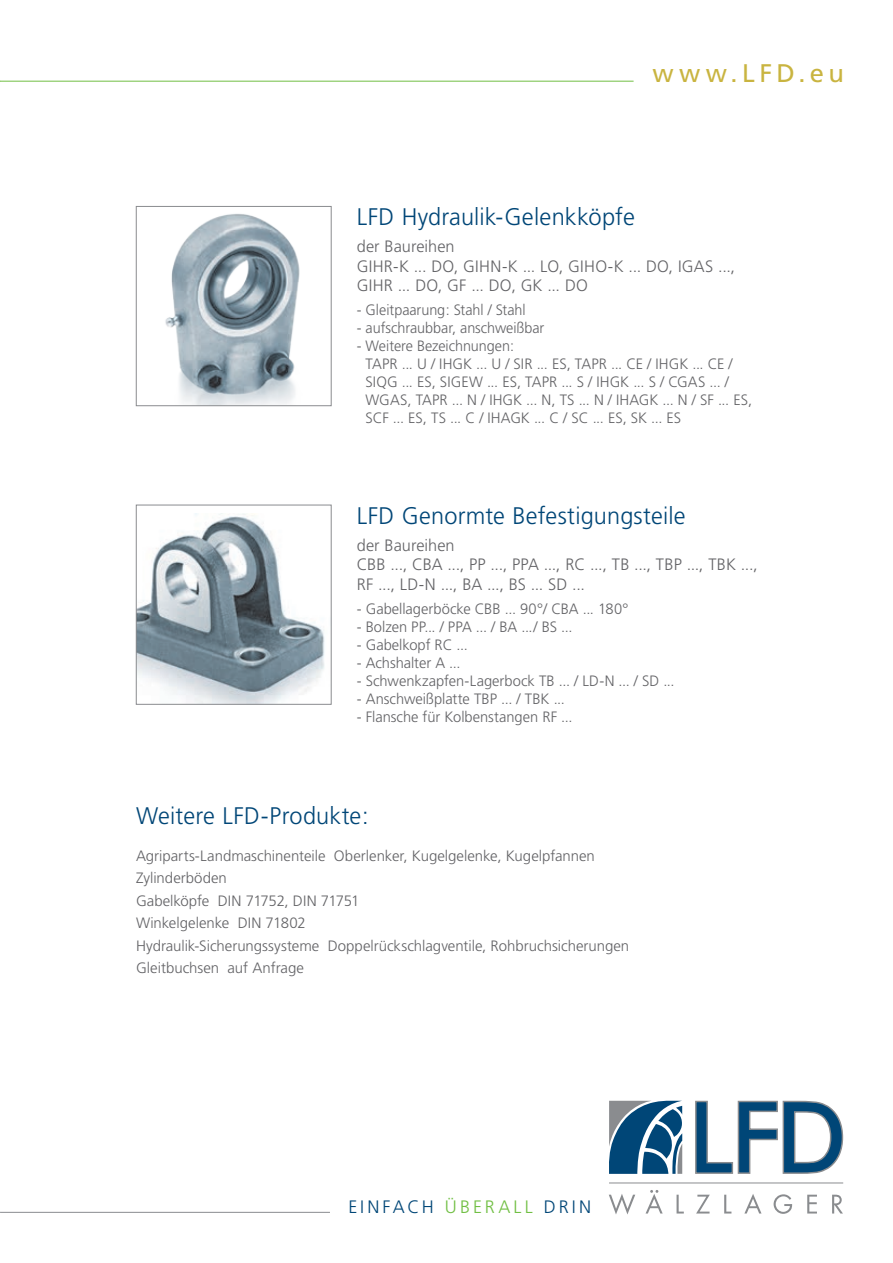
<style>
.page{position:relative;width:893px;height:1263px;background:#fff}
.page>*{position:absolute;margin:0;border:0;box-sizing:border-box;transform-origin:0 0}
.t1{font:25.5px "Frutiger";letter-spacing:.18em;color:#c9b440}
.t2{font:300 24px "Frutiger";letter-spacing:.01em;color:#004677}
.t3{font:300 18px "Frutiger";letter-spacing:.17em;color:#004677}
.t4{font:300 16.5px/19.5px "Frutiger";letter-spacing:.01em;color:#636366}
.t5{font:300 15px/22.5px "Frutiger";color:#636366}
.t6{font:300 15px/18px "Frutiger";color:#636366;scale:.96 1}
.s1{color:#71bf44}
</style>
<div class="page">
<hr style="left:0;top:81px;width:634px;height:1px;background:#71bf44">
<hr style="left:0;top:1212px;width:330px;height:1px;background:#8a8c8f">
<hr style="left:609px;top:1182px;width:234px;height:1px;background:#8a8c8f">
<svg style="left:695px;top:1101px;width:148px;height:73px"></svg>
<svg style="left:609px;top:1101px;width:73px;height:73px"></svg>
<svg style="left:609px;top:1194px;width:26px;height:20px"></svg>
<svg style="left:646px;top:1190px;width:17px;height:23px"></svg>
<svg style="left:676px;top:1195px;width:8px;height:18px"></svg>
<svg style="left:696px;top:1195px;width:14px;height:18px"></svg>
<svg style="left:724px;top:1195px;width:7px;height:18px"></svg>
<svg style="left:744px;top:1194px;width:17px;height:19px"></svg>
<svg style="left:774px;top:1194px;width:18px;height:20px"></svg>
<svg style="left:807px;top:1195px;width:10px;height:18px"></svg>
<svg style="left:832px;top:1195px;width:11px;height:18px"></svg>
<img style="left:165px;top:213px;width:135px;height:191px">
<div style="left:136px;top:206px;width:195px;height:200px;border:1px solid #8a8c8f"></div>
<img style="left:138px;top:514px;width:187px;height:188px">
<div style="left:136px;top:505px;width:195px;height:199px;border:1px solid #8a8c8f"></div>
<h1 class="t1" style="left:652px;top:58px;width:193px">www.LFD.eu</h1>
<h2 class="t2" style="left:357px;top:203px;width:280px">LFD Hydraulik-Gelenkköpfe</h2>
<p class="t4" style="left:357px;top:237px;width:380px">der Baureihen<br>GIHR-K ... DO, GIHN-K ... LO, GIHO-K ... DO, IGAS ...,<br>GIHR ... DO, GF ... DO, GK ... DO</p>
<p class="t6" style="left:357px;top:301px;width:177px">- Gleitpaarung: Stahl / Stahl</p>
<p class="t6" style="left:357px;top:319px;width:197px">- aufschraubbar, anschweißbar</p>
<p class="t6" style="left:366px;top:337px;width:404px;text-indent:-9px">- Weitere Bezeichnungen:<br>TAPR ... U / IHGK ... U / SIR ... ES, TAPR ... CE / IHGK ... CE / SIQG ... ES, SIGEW ... ES, TAPR ... S / IHGK ... S / CGAS ... / WGAS, TAPR ... N / IHGK ... N, TS ... N / IHAGK ... N / SF ... ES, SCF ... ES, TS ... C / IHAGK ... C / SC ... ES, SK ... ES</p>
<h2 class="t2" style="left:357px;top:502px;width:330px">LFD Genormte Befestigungsteile</h2>
<p class="t4" style="left:357px;top:535px;width:402px">der Baureihen<br>CBB ..., CBA ..., PP ..., PPA ..., RC ..., TB ..., TBP ..., TBK ...,<br>RF ..., LD-N ..., BA ..., BS ... SD ...</p>
<p class="t5" style="left:357px;top:597px;width:273px">- Gabellagerböcke CBB ... 90°/ CBA ... 180°</p>
<p class="t5" style="left:357px;top:615px;width:217px">- Bolzen PP... / PPA ... / BA .../ BS ...</p>
<p class="t5" style="left:357px;top:633px;width:113px">- Gabelkopf RC ...</p>
<p class="t5" style="left:357px;top:651px;width:105px">- Achshalter A ...</p>
<p class="t5" style="left:357px;top:669px;width:319px">- Schwenkzapfen-Lagerbock TB ... / LD-N ... / SD ...</p>
<p class="t5" style="left:357px;top:687px;width:210px">- Anschweißplatte TBP ... / TBK ...</p>
<p class="t5" style="left:357px;top:705px;width:217px">- Flansche für Kolbenstangen RF ...</p>
<h2 class="t2" style="left:136px;top:802px;width:234px">Weitere LFD-Produkte:</h2>
<p class="t5" style="left:136px;top:844px;width:495px">Agriparts-Landmaschinenteile Oberlenker, Kugelgelenke, Kugelpfannen Zylinderböden<br>Gabelköpfe DIN 71752, DIN 71751<br>Winkelgelenke DIN 71802<br>Hydraulik-Sicherungssysteme Doppelrückschlagventile, Rohbruchsicherungen Gleitbuchsen auf Anfrage</p>
<p class="t3" style="left:348px;top:1196px;width:244px">EINFACH <span class="s1">ÜBERALL</span> DRIN</p>
</div>
